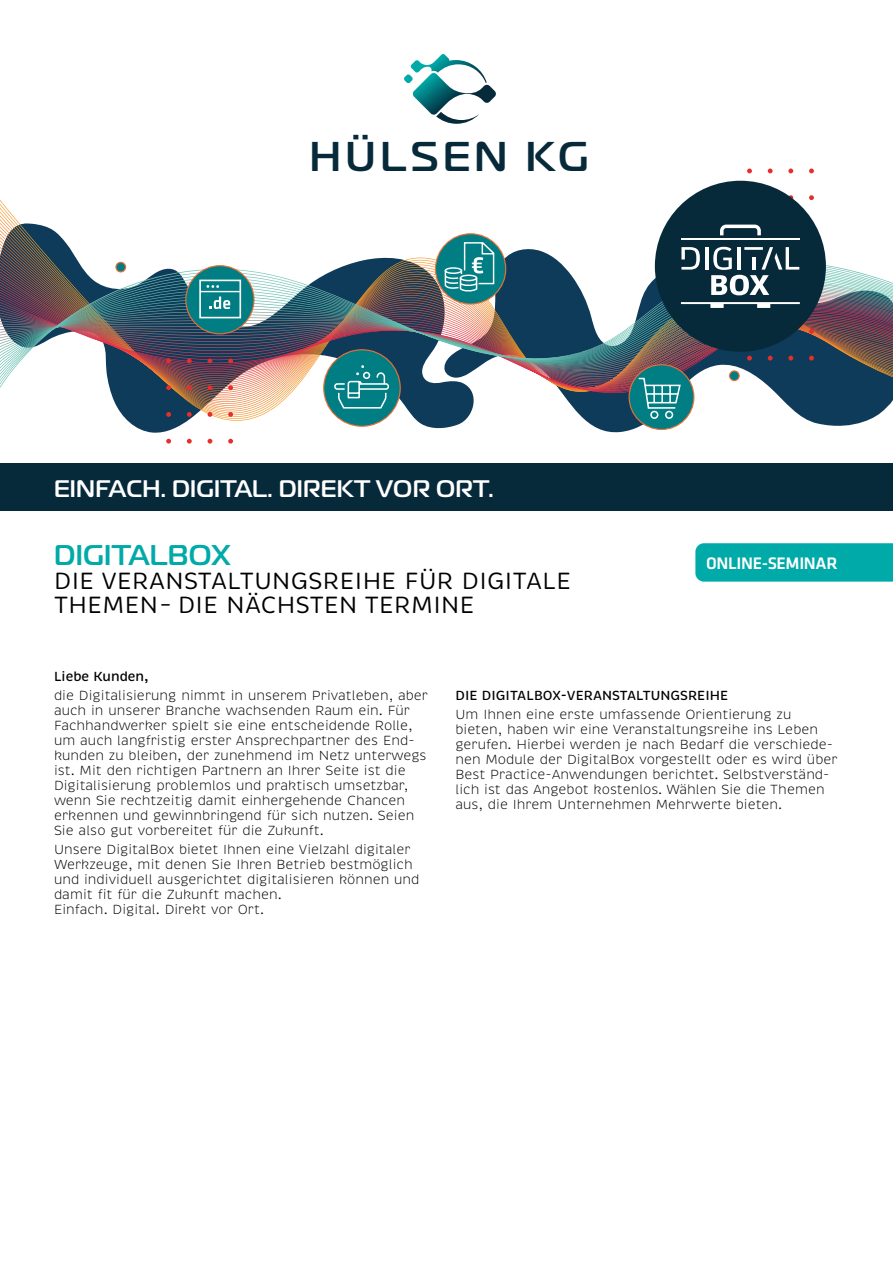
<style>
.page{position:relative;width:893px;height:1263px;background:#fff}
.page>*{position:absolute;margin:0;border:0;box-sizing:border-box;transform-origin:0 0}
.t1{font:500 41.55px "Magistral";letter-spacing:.11em;color:#072a3a}
.t2{font:500 28.5px "Magistral";letter-spacing:.01em;color:#00aaa8}
.t3{font:24px/24px "Brevia";letter-spacing:.015em;color:#000}
.t4{font:500 23.85px "Magistral";letter-spacing:.01em;color:#fff}
.t5{font:500 17.25px "GC Klavika Fein";letter-spacing:-.02em;color:#fff}
.t6{font:300 13.5px/15px "Brevia";color:#000}
.t7{font:500 13.5px "Brevia";color:#000}
</style>
<div class="page">
<svg style="left:128px;top:421px;width:315px;height:12px"></svg>
<svg style="left:443px;top:421px;width:423px;height:12px"></svg>
<img style="left:0;top:254px;width:893px;height:155px">
<svg style="left:747px;top:356px;width:5px;height:4px"></svg>
<svg style="left:747px;top:168px;width:5px;height:5px"></svg>
<svg style="left:768px;top:356px;width:5px;height:4px"></svg>
<svg style="left:768px;top:168px;width:5px;height:5px"></svg>
<svg style="left:788px;top:356px;width:5px;height:4px"></svg>
<svg style="left:788px;top:168px;width:5px;height:5px"></svg>
<svg style="left:809px;top:356px;width:5px;height:4px"></svg>
<svg style="left:809px;top:329px;width:5px;height:5px"></svg>
<svg style="left:809px;top:195px;width:5px;height:5px"></svg>
<svg style="left:809px;top:168px;width:5px;height:5px"></svg>
<div style="left:729px;top:371px;width:10px;height:9px;background:#007e83;border-radius:50%"></div>
<div style="left:729px;top:370px;width:11px;height:11px;border:1px solid #ed6f36;border-radius:50%"></div>
<div style="left:116px;top:262px;width:10px;height:10px;background:#007e83;border-radius:50%"></div>
<div style="left:115px;top:262px;width:11px;height:10px;border:1px solid #ed6f36;border-radius:50%"></div>
<div style="left:324px;top:350px;width:76px;height:76px;background:#007e83;border-radius:50%"></div>
<div style="left:323px;top:349px;width:78px;height:78px;border:1px solid #ed6f36;border-radius:50%"></div>
<svg style="left:334px;top:365px;width:56px;height:44px"></svg>
<div style="left:629px;top:365px;width:65px;height:64px;background:#007e83;border-radius:50%"></div>
<div style="left:629px;top:364px;width:65px;height:66px;border:1px solid #ed6f36;border-radius:50%"></div>
<svg style="left:638px;top:377px;width:43px;height:43px"></svg>
<div style="left:186px;top:266px;width:68px;height:68px;background:#007e83;border-radius:50%"></div>
<div style="left:185px;top:265px;width:70px;height:69px;border:1px solid #ed6f36;border-radius:50%"></div>
<hr style="left:201px;top:291px;width:39px;height:1px;background:#fff">
<svg style="left:206px;top:285px;width:13px;height:3px"></svg>
<svg style="left:209px;top:296px;width:21px;height:13px"></svg>
<div style="left:199px;top:280px;width:42px;height:38px;border:2px solid #fff"></div>
<div style="left:435px;top:234px;width:71px;height:70px;background:#007e83;border-radius:50%"></div>
<div style="left:435px;top:233px;width:71px;height:72px;border:1px solid #ed6f36;border-radius:50%"></div>
<svg style="left:443px;top:241px;width:52px;height:51px"></svg>
<svg style="left:166px;top:439px;width:5px;height:5px"></svg>
<svg style="left:166px;top:412px;width:5px;height:5px"></svg>
<svg style="left:166px;top:385px;width:5px;height:5px"></svg>
<svg style="left:166px;top:358px;width:5px;height:5px"></svg>
<svg style="left:187px;top:439px;width:5px;height:5px"></svg>
<svg style="left:187px;top:412px;width:5px;height:5px"></svg>
<svg style="left:187px;top:385px;width:5px;height:5px"></svg>
<svg style="left:187px;top:358px;width:5px;height:5px"></svg>
<svg style="left:208px;top:439px;width:4px;height:5px"></svg>
<svg style="left:208px;top:412px;width:4px;height:5px"></svg>
<svg style="left:208px;top:385px;width:4px;height:5px"></svg>
<svg style="left:208px;top:358px;width:4px;height:5px"></svg>
<svg style="left:228px;top:439px;width:5px;height:5px"></svg>
<svg style="left:228px;top:412px;width:5px;height:5px"></svg>
<svg style="left:228px;top:385px;width:5px;height:5px"></svg>
<svg style="left:228px;top:358px;width:5px;height:5px"></svg>
<div style="left:0;top:463px;width:893px;height:48px;background:#072a3a"></div>
<svg style="left:404px;top:54px;width:92px;height:70px"></svg>
<div style="left:655px;top:181px;width:171px;height:171px;background:#072a3a;border-radius:50%"></div>
<hr style="left:705px;top:247px;width:3px;height:23px;background:#fff">
<svg style="left:720px;top:224px;width:41px;height:11px"></svg>
<hr style="left:681px;top:238px;width:119px;height:2px;background:#fff">
<svg style="left:681px;top:302px;width:119px;height:6px"></svg>
<svg style="left:711px;top:247px;width:88px;height:48px"></svg>
<svg style="left:681px;top:247px;width:19px;height:23px"></svg>
<div style="left:695px;top:543px;width:198px;height:39px;background:#00aaa8"></div>
<h1 class="t1" style="left:310px;top:131px;width:280px">HÜLSEN KG</h1>
<h3 class="t4" style="left:54px;top:474px;width:441px">EINFACH. DIGITAL. DIREKT VOR ORT.</h3>
<h2 class="t2" style="left:54px;top:538px;width:178px">DIGITALBOX</h2>
<h3 class="t3" style="left:54px;top:569px;width:519px">DIE VERANSTALTUNGSREIHE FÜR DIGITALE<br>THEMEN– DIE NÄCHSTEN TERMINE</h3>
<p class="t5" style="left:706px;top:551px;width:133px">ONLINE-SEMINAR</p>
<p class="t7" style="left:54px;top:668px;width:96px">Liebe Kunden,</p>
<p class="t6" style="left:54px;top:688px;width:376px">die Digitalisierung nimmt in unserem Privatleben, aber auch in unserer Branche wachsenden Raum ein. Für Fachhandwerker spielt sie eine entscheidende Rolle, um auch langfristig erster Ansprechpartner des End&shy;kunden zu bleiben, der zunehmend im Netz unterwegs ist. Mit den richtigen Partnern an Ihrer Seite ist die Digitalisierung problemlos und praktisch umsetzbar, wenn Sie rechtzeitig damit einhergehende Chancen erkennen und gewinnbringend für sich nutzen. Seien Sie also gut vorbereitet für die Zukunft.</p>
<p class="t6" style="left:54px;top:842px;width:367px">Unsere DigitalBox bietet Ihnen eine Vielzahl digitaler Werkzeuge, mit denen Sie Ihren Betrieb bestmöglich und individuell ausgerichtet digitalisieren können und damit fit für die Zukunft machen.<br>Einfach. Digital. Direkt vor Ort.</p>
<p class="t7" style="left:455px;top:687px;width:274px">DIE DIGITALBOX-VERANSTALTUNGSREIHE</p>
<p class="t6" style="left:455px;top:707px;width:384px">Um Ihnen eine erste umfassende Orientierung zu bieten, haben wir eine Veranstaltungsreihe ins Leben gerufen. Hierbei werden je nach Bedarf die verschiede&shy;nen Module der DigitalBox vorgestellt oder es wird über Best Practice-Anwendungen berichtet. Selbstverständ&shy;lich ist das Angebot kostenlos. Wählen Sie die Themen aus, die Ihrem Unternehmen Mehrwerte bieten.</p>
</div>
